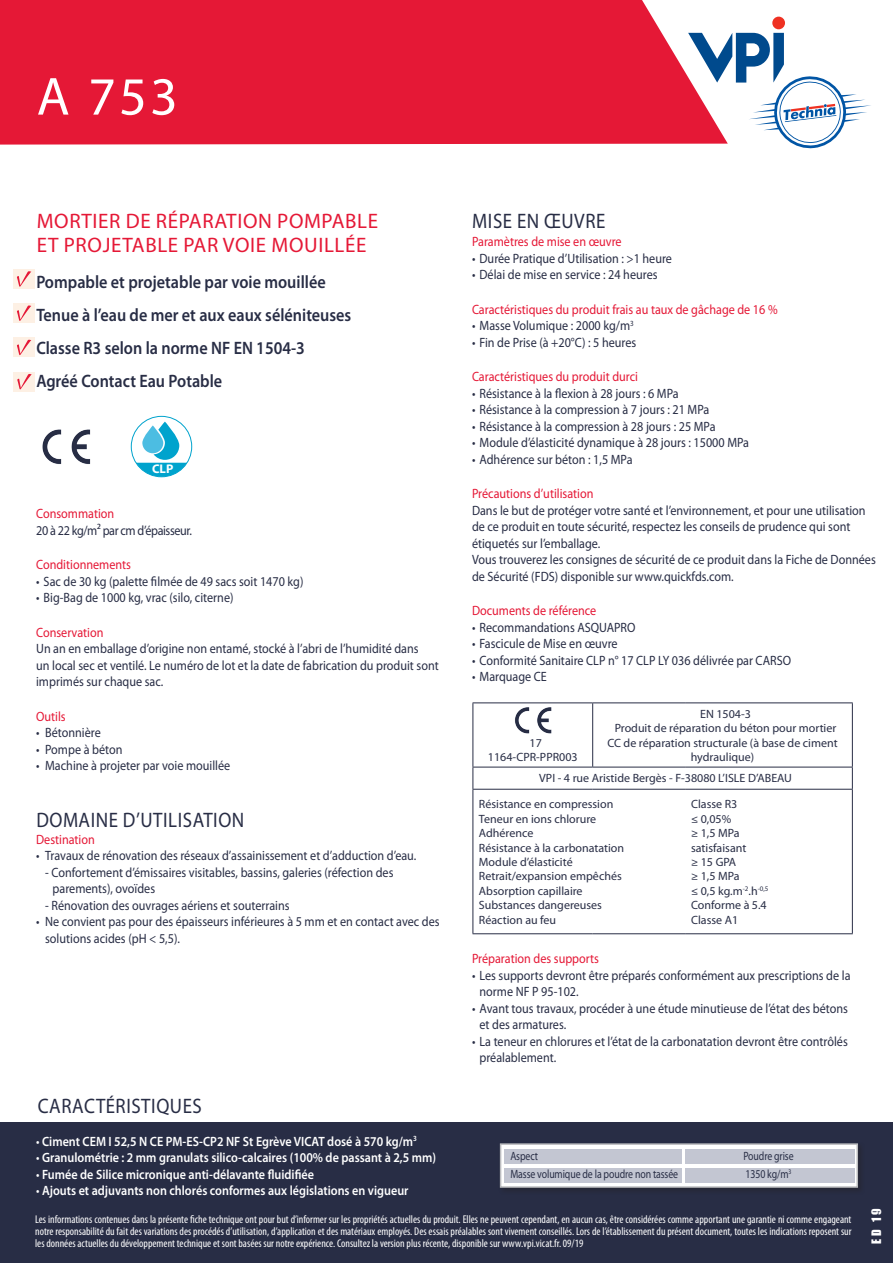
<style>
.page{position:relative;width:893px;height:1263px;background:#fff}
.page>*{position:absolute;margin:0;border:0;box-sizing:border-box;transform-origin:0 0}
.t1{font:54px "Myriad Pro";color:#fff}
.t2{font:21px/24px "Myriad Pro";letter-spacing:.03em;color:#e51836}
.t3{font:21px "Myriad Pro";letter-spacing:.03em;color:#282d45;scale:.9 1}
.t4{font:600 18px/33px "Myriad Pro";color:#282d45;scale:.9 1}
.t5{font:13.5px/16.5px "Myriad Pro";color:#282d45;scale:.9 1}
.t6{font:600 13.5px "Myriad Pro";color:#fff;scale:.9 1}
.t7{font:13.5px "Myriad Pro";color:#e51836;scale:.9 1}
.t8{font:13.5px "Myriad Pro";letter-spacing:-.03em;color:#282d45;scale:.9 1}
.t9{font:700 12.6px "Myriad Pro";color:#fff}
.t10{font:12px/14.4px "Myriad Pro";color:#282d45}
.t11{font:12px "Myriad Pro";color:#282d45;scale:.82 1}
.t12{font:12px "Impact";color:#fff}
.t13{font:condensed 11.25px/12px "Myriad Pro";color:#fff;text-align:justify}
.s1{font-weight:400}
</style>
<div class="page">
<div style="left:772px;top:17px;width:13px;height:12px;background:#ef3122;border-radius:50%"></div>
<div style="left:0;top:0;width:702px;height:145px;background:#e51836"></div>
<div style="left:0;top:1122px;width:893px;height:141px;background:#282d45"></div>
<svg style="left:688px;top:33px;width:183px;height:116px"></svg>
<div style="left:13px;top:269px;width:21px;height:20px;background:#fdf0e4"></div>
<svg style="left:17px;top:271px;width:14px;height:16px"></svg>
<div style="left:13px;top:303px;width:21px;height:20px;background:#fdf0e4"></div>
<svg style="left:17px;top:305px;width:14px;height:16px"></svg>
<div style="left:13px;top:338px;width:21px;height:19px;background:#fdf0e4"></div>
<svg style="left:17px;top:340px;width:14px;height:16px"></svg>
<div style="left:14px;top:372px;width:21px;height:20px;background:#fdf0e4"></div>
<svg style="left:17px;top:374px;width:15px;height:16px"></svg>
<img style="left:42px;top:429px;width:49px;height:35px">
<div style="left:498px;top:1142px;width:367px;height:53px;background:#272a3e"></div>
<div style="left:500px;top:1143px;width:358px;height:45px;background:#fff;border:2px solid #bcbdc0"></div>
<div style="left:504px;top:1167px;width:178px;height:15px;background:#c3c6d2"></div>
<div style="left:504px;top:1149px;width:178px;height:15px;background:#c3c6d2"></div>
<div style="left:685px;top:1167px;width:169px;height:15px;background:#c3c6d2"></div>
<div style="left:685px;top:1149px;width:169px;height:15px;background:#c3c6d2"></div>
<svg style="left:130px;top:415px;width:62px;height:62px"></svg>
<img style="left:515px;top:707px;width:37px;height:27px">
<hr style="left:472px;top:933px;width:121px;height:1px;background:#282d45">
<hr style="left:593px;top:933px;width:92px;height:1px;background:#282d45">
<hr style="left:685px;top:933px;width:168px;height:1px;background:#282d45">
<hr style="left:472px;top:790px;width:1px;height:143px;background:#282d45">
<hr style="left:852px;top:790px;width:1px;height:143px;background:#282d45">
<hr style="left:472px;top:702px;width:121px;height:1px;background:#282d45">
<hr style="left:472px;top:703px;width:1px;height:64px;background:#282d45">
<hr style="left:593px;top:702px;width:92px;height:1px;background:#282d45">
<hr style="left:592px;top:703px;width:1px;height:64px;background:#282d45">
<hr style="left:685px;top:702px;width:168px;height:1px;background:#282d45">
<hr style="left:852px;top:703px;width:1px;height:64px;background:#282d45">
<hr style="left:472px;top:767px;width:121px;height:1px;background:#282d45">
<svg style="left:472px;top:767px;width:1px;height:22px"></svg>
<hr style="left:593px;top:767px;width:92px;height:1px;background:#282d45">
<hr style="left:685px;top:767px;width:168px;height:1px;background:#282d45">
<svg style="left:852px;top:767px;width:1px;height:22px"></svg>
<hr style="left:472px;top:789px;width:121px;height:1px;background:#282d45">
<hr style="left:593px;top:789px;width:92px;height:1px;background:#282d45">
<hr style="left:685px;top:789px;width:168px;height:1px;background:#282d45">
<h1 class="t1" style="left:37px;top:63px;width:143px">A 753</h1>
<h2 class="t2" style="left:37px;top:209px;width:343px">Mortier de réparation pompable et projetable par voie mouillée</h2>
<h3 class="t4" style="left:36px;top:265px;width:352px">Pompable et projetable par voie mouillée Tenue à l’eau de mer et aux eaux séléniteuses Classe R3 selon la norme NF EN 1504-3<br>Agréé Contact Eau Potable</h3>
<p class="t9" style="left:152px;top:460px;width:23px">CLP</p>
<p class="t7" style="left:36px;top:505px;width:88px">Consommation</p>
<p class="t8" style="left:36px;top:522px;width:175px">20 à 22 kg/m² par cm d’épaisseur.</p>
<p class="t7" style="left:36px;top:556px;width:107px">Conditionnements</p>
<p class="t5" style="left:36px;top:573px;width:299px">• Sac de 30 kg (palette filmée de 49 sacs soit 1470 kg)</p>
<p class="t5" style="left:36px;top:589px;width:221px">• Big-Bag de 1000 kg, vrac (silo, citerne)</p>
<p class="t7" style="left:36px;top:624px;width:76px">Conservation</p>
<p class="t5" style="left:36px;top:640px;width:449px">Un an en emballage d’origine non entamé, stocké à l’abri de l’humidité dans<br>un local sec et ventilé. Le numéro de lot et la date de fabrication du produit sont imprimés sur chaque sac.</p>
<p class="t7" style="left:36px;top:708px;width:34px">Outils</p>
<p class="t5" style="left:36px;top:724px;width:73px">• Bétonnière</p>
<p class="t5" style="left:36px;top:741px;width:97px">• Pompe à béton</p>
<p class="t5" style="left:36px;top:757px;width:217px">• Machine à projeter par voie mouillée</p>
<h2 class="t3" style="left:36px;top:807px;width:233px">Domaine d’utilisation</h2>
<p class="t7" style="left:36px;top:831px;width:67px">Destination</p>
<p class="t5" style="left:36px;top:847px;width:424px">• Travaux de rénovation des réseaux d’assainissement et d’adduction d’eau.</p>
<p class="t5" style="left:53px;top:864px;width:380px;text-indent:-7px">- Confortement d’émissaires visitables, bassins, galeries (réfection des parements), ovoïdes</p>
<p class="t5" style="left:45px;top:897px;width:273px">- Rénovation des ouvrages aériens et souterrains</p>
<p class="t5" style="left:45px;top:913px;width:440px;text-indent:-9px">• Ne convient pas pour des épaisseurs inférieures à 5 mm et en contact avec des solutions acides (pH &lt; 5,5).</p>
<h2 class="t3" style="left:38px;top:1093px;width:184px">CARACTÉRISTIQUES</h2>
<p class="t6" style="left:36px;top:1132px;width:425px"><span class="s1">•</span> Ciment CEM I 52,5 N CE PM-ES-CP2 NF St Egrève VICAT dosé à 570 kg/m<sup>3</sup></p>
<p class="t6" style="left:36px;top:1149px;width:446px"><span class="s1">•</span> Granulométrie : 2 mm granulats silico-calcaires (100% de passant à 2,5 mm)</p>
<p class="t6" style="left:36px;top:1165px;width:310px"><span class="s1">•</span> Fumée de Silice micronique anti-délavante fluidifiée</p>
<p class="t6" style="left:36px;top:1182px;width:415px"><span class="s1">•</span> Ajouts et adjuvants non chlorés conformes aux législations en vigueur</p>
<h2 class="t3" style="left:472px;top:208px;width:43px">MISEEN</h2>
<h2 class="t3" style="left:544px;top:208px;width:64px">ŒUVRE</h2>
<p class="t7" style="left:472px;top:233px;width:168px">Paramètres de mise en œuvre</p>
<p class="t5" style="left:472px;top:250px;width:224px">• Durée Pratique d’Utilisation : &gt;1 heure</p>
<p class="t5" style="left:472px;top:266px;width:208px">• Délai de mise en service : 24 heures</p>
<p class="t7" style="left:472px;top:301px;width:341px">Caractéristiques du produit frais au taux de gâchage de 16 %</p>
<p class="t5" style="left:472px;top:317px;width:181px">• Masse Volumique : 2000 kg/m<sup>3</sup></p>
<p class="t5" style="left:472px;top:334px;width:184px">• Fin de Prise (à +20°C) : 5 heures</p>
<p class="t7" style="left:472px;top:369px;width:186px">Caractéristiques du produit durci</p>
<p class="t5" style="left:472px;top:385px;width:231px">• Résistance à la flexion à 28 jours : 6 MPa</p>
<p class="t5" style="left:472px;top:401px;width:265px">• Résistance à la compression à 7 jours : 21 MPa</p>
<p class="t5" style="left:472px;top:418px;width:272px">• Résistance à la compression à 28 jours : 25 MPa</p>
<p class="t5" style="left:472px;top:434px;width:309px">• Module d’élasticité dynamique à 28 jours : 15000 MPa</p>
<p class="t5" style="left:472px;top:451px;width:180px">• Adhérence sur béton : 1,5 MPa</p>
<p class="t7" style="left:472px;top:485px;width:136px">Précautions d’utilisation</p>
<p class="t5" style="left:472px;top:502px;width:450px">Dans le but de protéger votre santé et l’environnement, et pour une utilisation de ce produit en toute sécurité, respectez les conseils de prudence qui sont étiquetés sur l’emballage.<br>Vous trouverez les consignes de sécurité de ce produit dans la Fiche de Données de Sécurité (FDS) disponible sur www.quickfds.com.</p>
<p class="t7" style="left:472px;top:602px;width:140px">Documents de référence</p>
<p class="t5" style="left:472px;top:619px;width:183px">• Recommandations ASQUAPRO</p>
<p class="t5" style="left:472px;top:635px;width:163px">• Fascicule de Mise en œuvre</p>
<p class="t5" style="left:472px;top:652px;width:356px">• Conformité Sanitaire CLP n° 17 CLP LY 036 délivrée par CARSO</p>
<p class="t5" style="left:472px;top:668px;width:83px">• Marquage CE</p>
<p class="t10" style="left:607px;top:706px;width:232px;text-align:center">EN 1504-3<br>Produit de réparation du béton pour mortier<br>CC de réparation structurale (à base de ciment hydraulique)</p>
<p class="t10" style="left:479px;top:765px;width:315px;line-height:26.2px;text-indent:60px">VPI - 4 rue Aristide Bergès - F-38080 L’ISLE D’ABEAU<br>Résistance en compression</p>
<p class="t10" style="left:479px;top:811px;width:147px">Teneur en ions chlorure<br>Adhérence<br>Résistance à la carbonatation<br>Module d’élasticité<br>Retrait/expansion empêchés<br>Absorption capillaire<br>Substances dangereuses<br>Réaction au feu</p>
<p class="t10" style="left:488px;top:735px;width:91px;text-align:center">17<br>1164-CPR-PPR003</p>
<p class="t10" style="left:691px;top:797px;width:79px">Classe R3<br>≤ 0,05%<br>≥ 1,5 MPa satisfaisant<br>≥ 15 GPA<br>≥ 1,5 MPa<br>≤ 0,5 kg.m<sup>-2</sup>.h<sup>-0,5<br></sup>Conforme à 5.4<br>Classe A1</p>
<p class="t7" style="left:472px;top:950px;width:143px">Préparation des supports</p>
<p class="t5" style="left:479px;top:967px;width:414px;text-indent:-7px">• Les supports devront être préparés conformément aux prescriptions de la norme N F P 95-102.</p>
<p class="t5" style="left:479px;top:1000px;width:411px;text-indent:-7px">• Avant tous travaux, procéder à une étude minutieuse de l’état des bétons et des armatures.</p>
<p class="t5" style="left:479px;top:1033px;width:411px;text-indent:-7px">• La teneur en chlorures et l’état de la carbonatation devront être contrôlés préalablement.</p>
<p class="t11" style="left:510px;top:1148px;width:35px">Aspect</p>
<p class="t11" style="left:510px;top:1166px;width:206px">Masse volumique de la poudre non tassée</p>
<p class="t11" style="left:743px;top:1148px;width:63px">Poudre grise</p>
<p class="t11" style="left:745px;top:1166px;width:58px">1350 kg/m<sup>3</sup></p>
<p class="t13" style="left:35px;top:1213px;width:818px">Les informations contenues dans la présente fiche technique ont pour but d’informer sur les propriétés actuelles du produit. Elles ne peuvent cependant, en aucun cas, être considérées comme apportant une garantie ni comme engageant notre responsabilité du fait des variations des procédés d’utilisation, d’application et des matériaux employés. Des essais préalables sont vivement conseillés. Lors de l’établissement du présent document, toutes les indications reposent sur les données actuelles du développement technique et sont basées sur notre expérience. Consultez la version plus récente, disponible sur www.vpi.vicat.fr. 09/19</p>
<p class="t12" style="left:867px;top:1244px;width:36px;rotate:-90deg">ED 19</p>
</div>
